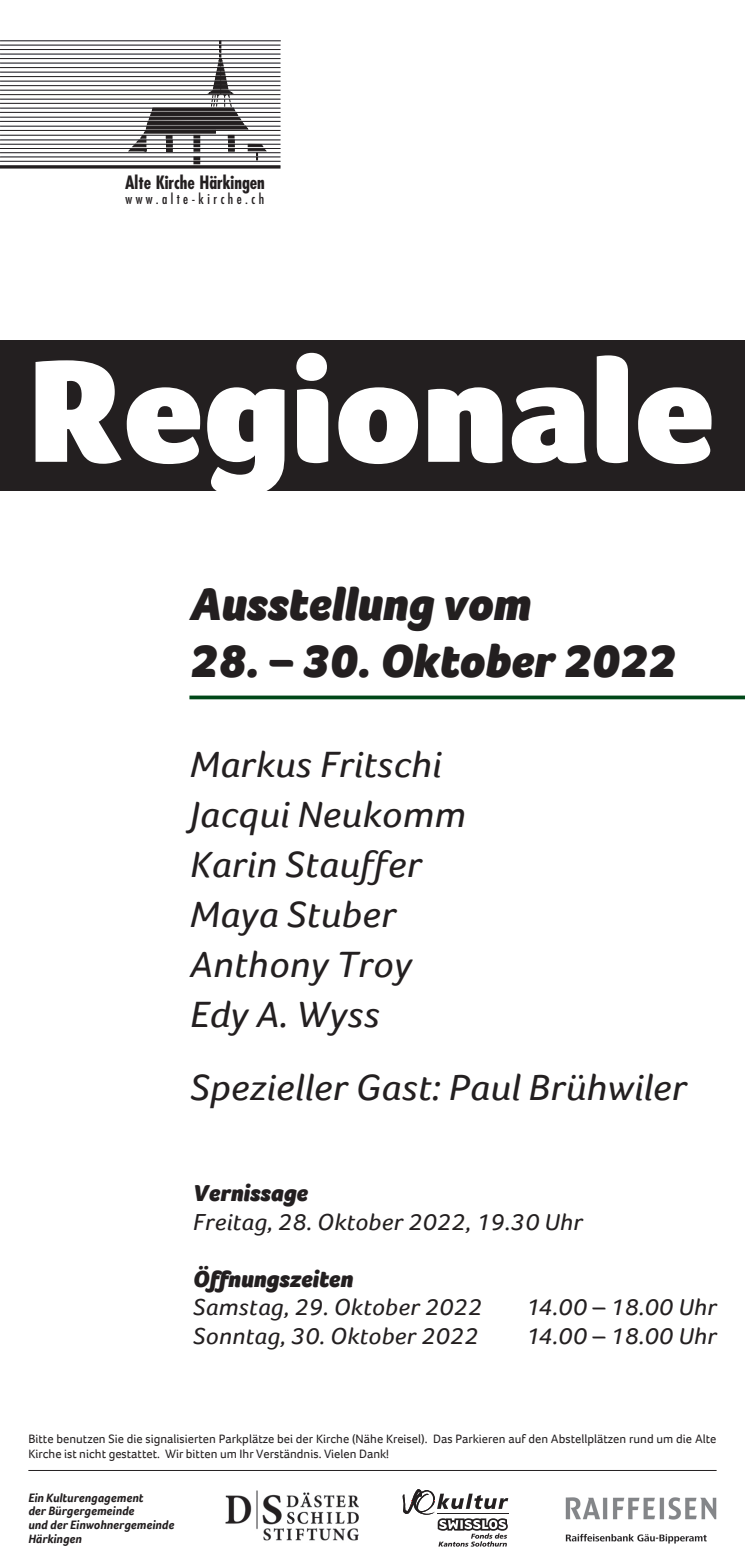
<style>
.page{position:relative;width:745px;height:1560px;background:#fff}
.page>*{position:absolute;margin:0;border:0;box-sizing:border-box;transform-origin:0 0}
.t1{font:900 150px "Foco";color:#fff;scale:1.04 1}
.t2{font:italic 900 47.5px "Foco";color:#231f20}
.t3{font:italic 37.5px/50px "Foco";color:#231f20;scale:1.1 1}
.t4{font:italic 23.75px "Foco";color:#231f20;scale:1.1 1}
.t5{font:italic 900 23.75px "Foco";color:#231f20}
.t6{font:700 condensed 17.88px "Futura";color:#231f20}
.t7{font:condensed 13.88px "Futura";letter-spacing:.25em;color:#231f20}
.t8{font:12.5px/15px "Foco";color:#231f20}
.t9{font:italic 700 12.5px/13.8px "Foco";color:#231f20}
</style>
<div class="page">
<hr style="left:0;top:165px;width:280px;height:3px;background:#231f20">
<hr style="left:0;top:40px;width:280px;height:1px;background:#231f20">
<svg style="left:0;top:41px;width:280px;height:123px"></svg>
<svg style="left:189px;top:695px;width:555px;height:4px;background:#246239"></svg>
<div style="left:0;top:340px;width:744px;height:150px;background:#231f20"></div>
<hr style="left:28px;top:1469px;width:688px;height:1px;background:#231f20">
<svg style="left:402px;top:1489px;width:106px;height:57px"></svg>
<img style="left:565px;top:1497px;width:152px;height:47px">
<img style="left:225px;top:1490px;width:134px;height:51px">
<h3 class="t6" style="left:125px;top:171px;width:141px">Alte Kirche Härkingen</h3>
<p class="t7" style="left:125px;top:191px;width:140px">www.alte-kirche.ch</p>
<h1 class="t1" style="left:27px;top:312px;width:662px">Regionale</h1>
<h2 class="t2" style="left:189px;top:572px;width:342px">Ausstellung vom</h2>
<h2 class="t2" style="left:189px;top:629px;width:487px">28. – 30. Oktober 2022</h2>
<h3 class="t3" style="left:190px;top:739px;width:252px">Markus Fritschi<br>Jacqui Neukomm<br>Karin Stauffer<br>Maya Stuber<br>Anthony Troy<br>Edy A. Wyss</h3>
<h3 class="t3" style="left:190px;top:1061px;width:453px">Spezieller Gast: Paul Brühwiler</h3>
<h3 class="t5" style="left:193px;top:1177px;width:116px">Vernissage</h3>
<h3 class="t4" style="left:193px;top:1205px;width:355px">Freitag, 28. Oktober 2022, 19.30 Uhr</h3>
<h3 class="t5" style="left:193px;top:1262px;width:161px">Öffnungszeiten</h3>
<h3 class="t4" style="left:193px;top:1291px;width:264px">Samstag, 29. Oktober 2022</h3>
<h3 class="t4" style="left:525px;top:1291px;width:175px">14.00 – 18.00 Uhr</h3>
<h3 class="t4" style="left:193px;top:1319px;width:261px">Sonntag, 30. Oktober 2022</h3>
<h3 class="t4" style="left:525px;top:1319px;width:175px">14.00 – 18.00 Uhr</h3>
<p class="t8" style="left:28px;top:1430px;width:689px">Bitte benutzen Sie die signalisierten Parkplätze bei der Kirche (Nähe Kreisel). Das Parkieren auf den Abstellplätzen rund um die Alte<br>Kirche ist nicht gestattet. Wir bitten um Ihr Verständnis. Vielen Dank!</p>
<p class="t9" style="left:28px;top:1489px;width:147px">Ein Kulturengagement<br>der Bürgergemeinde<br>und der Einwohnergemeinde<br>Härkingen</p>
</div>
